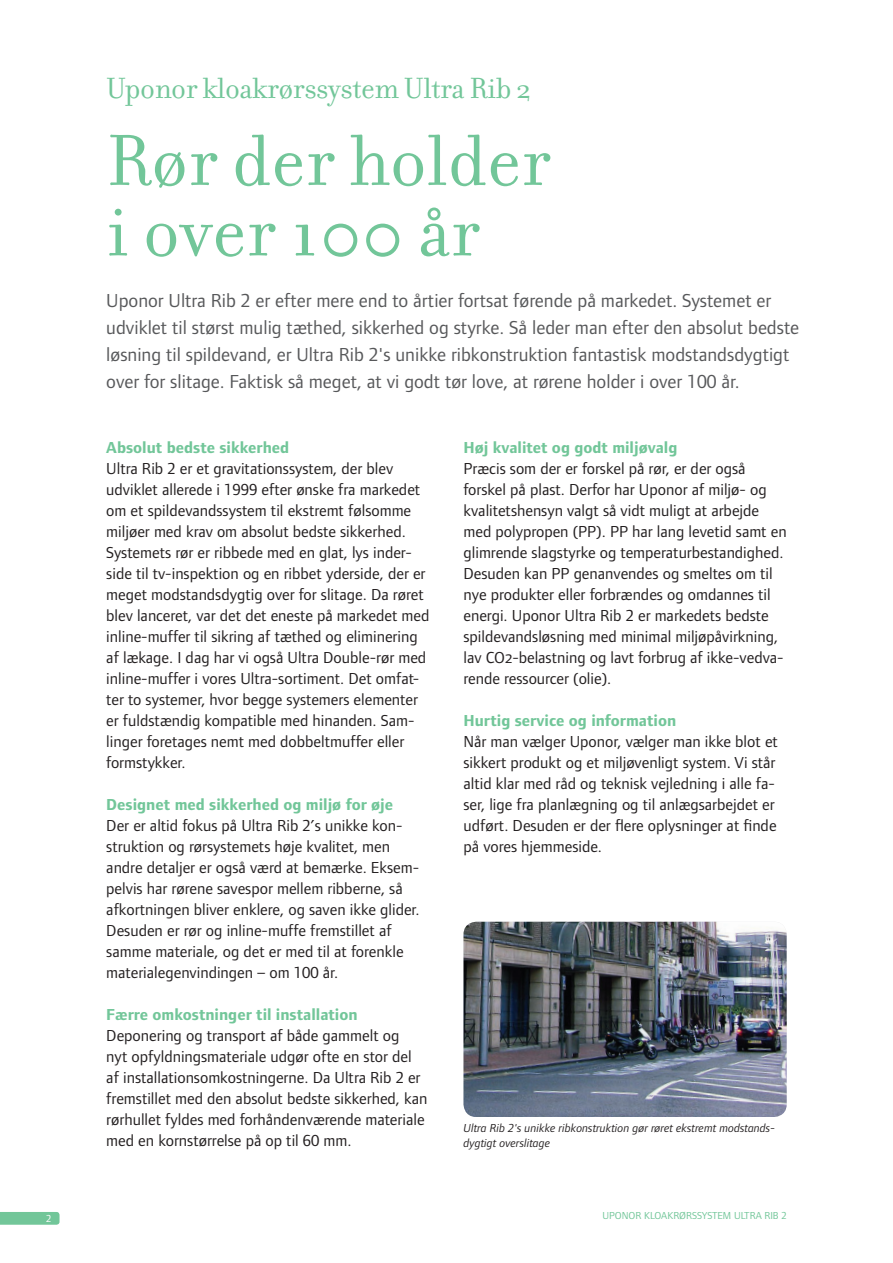
<style>
.page{position:relative;width:893px;height:1263px;background:#fff}
.page>*{position:absolute;margin:0;border:0;box-sizing:border-box;transform-origin:0 0}
.Body{font:78px "Filosofia OT";color:#72c699}
.Headline_green{font:31.5px "Filosofia OT";letter-spacing:-.015em;color:#72c699}
.Preamble_13_18{font:19.5px/27px "Foundry Form Sans";color:#57585a}
.Body-2{font:16.5px/21px "Foundry Form Sans";color:#231f20}
.Body-3{font:700 16.5px "Foundry Form Sans";color:#72c699}
.Body-4{font:italic 12px/15px "Foundry Form Sans";color:#231f20}
.t1{font:10.5px "Foundry Form Sans";color:#72c699}
.t2{font:10.5px "Foundry Form Sans";color:#fff}
.s1{font-family:"Foundry Form Sans Book SC"}
</style>
<div class="page">
<svg style="left:0;top:1212px;width:60px;height:13px"></svg>
<img style="left:463px;top:922px;width:324px;height:195px">
<p class="Headline_green" style="left:106px;top:71px;width:426px">Uponor kloakrørssystem Ultra Rib 2</p>
<p class="Body" style="left:106px;top:117px;width:446px">Rør der holder</p>
<p class="Body" style="left:106px;top:188px;width:375px">i over 100 år</p>
<p class="Preamble_13_18" style="left:106px;top:287px;width:694px">Uponor Ultra Rib 2 er efter mere end to årtier fortsat førende på markedet. Systemet er udviklet til størst mulig tæthed, sikkerhed og styrke. Så leder man efter den absolut bedste løsning til spildevand, er Ultra Rib 2's unikke ribkonstruktion fantastisk modstandsdygtigt over for slitage. Faktisk så meget, at vi godt tør love, at rørene holder i over 100 år.</p>
<p class="Body-3" style="left:106px;top:438px;width:184px">Absolut bedste sikkerhed</p>
<p class="Body-2" style="left:106px;top:458px;width:325px">Ultra Rib 2 er et gravitationssystem, der blev udviklet allerede i 1999 efter ønske fra markedet om et spildevandssystem til ekstremt følsomme miljøer med krav om absolut bedste sikkerhed.<br>Systemets rør er ribbede med en glat, lys inder&shy;side til tv-inspektion og en ribbet yderside, der er meget modstandsdygtig over for slitage. Da røret blev lanceret, var det det eneste på markedet med inline-muffer til sikring af tæthed og eliminering af lækage. I dag har vi også Ultra Double-rør med inline-muffer i vores Ultra-sortiment. Det omfat&shy;ter to systemer, hvor begge systemers elementer er fuldstændig kompatible med hinanden. Sam&shy;linger foretages nemt med dobbeltmuffer eller formstykker.</p>
<p class="Body-3" style="left:106px;top:795px;width:288px">Designet med sikkerhed og miljø for øje</p>
<p class="Body-2" style="left:106px;top:815px;width:315px">Der er altid fokus på Ultra Rib 2’s unikke kon&shy;struktion og rørsystemets høje kvalitet, men andre detaljer er også værd at bemærke. Eksem&shy;pelvis har rørene savespor mellem ribberne, så afkortningen bliver enklere, og saven ikke glider.<br>Desuden er rør og inline-muffe fremstillet af samme materiale, og det er med til at forenkle materialegenvindingen – om 100 år.</p>
<p class="Body-3" style="left:106px;top:1005px;width:253px">Færre omkostninger til installation</p>
<p class="Body-2" style="left:106px;top:1025px;width:322px">Deponering og transport af både gammelt og<br>nyt opfyldningsmateriale udgør ofte en stor del af installationsomkostningerne. Da Ultra Rib 2 er fremstillet med den absolut bedste sikkerhed, kan rørhullet fyldes med forhåndenværende materiale med en kornstørrelse på op til 60 mm.</p>
<p class="Body-3" style="left:463px;top:438px;width:215px">Høj kvalitet og godt miljøvalg</p>
<p class="Body-2" style="left:463px;top:458px;width:325px">Præcis som der er forskel på rør, er der også forskel på plast. Derfor har Uponor af miljø- og kvalitetshensyn valgt så vidt muligt at arbejde med polypropen (PP). PP har lang levetid samt en glimrende slagstyrke og temperaturbestandighed.<br>Desuden kan PP genanvendes og smeltes om til nye produkter eller forbrændes og omdannes til energi. Uponor Ultra Rib 2 er markedets bedste spildevandsløsning med minimal miljøpåvirkning, lav CO<span class="s1">2</span>-belastning og lavt forbrug af ikke-vedva&shy;rende ressourcer (olie).</p>
<p class="Body-3" style="left:463px;top:711px;width:214px">Hurtig service og information</p>
<p class="Body-2" style="left:463px;top:731px;width:316px">Når man vælger Uponor, vælger man ikke blot et sikkert produkt og et miljøvenligt system. Vi står altid klar med råd og teknisk vejledning i alle fa&shy;ser, lige fra planlægning og til anlægsarbejdet er udført. Desuden er der flere oplysninger at finde på vores hjemmeside.</p>
<p class="Body-4" style="left:463px;top:1120px;width:313px">Ultra Rib 2's unikke ribkonstruktion gør røret ekstremt modstands&shy;dygtigt overslitage</p>
<p class="t2" style="left:46px;top:1213px;width:7px">2</p>
<p class="t1" style="left:602px;top:1209px;width:186px">UPONOR KLOAKRØRSSYSTEM ULTRA RIB 2</p>
</div>
